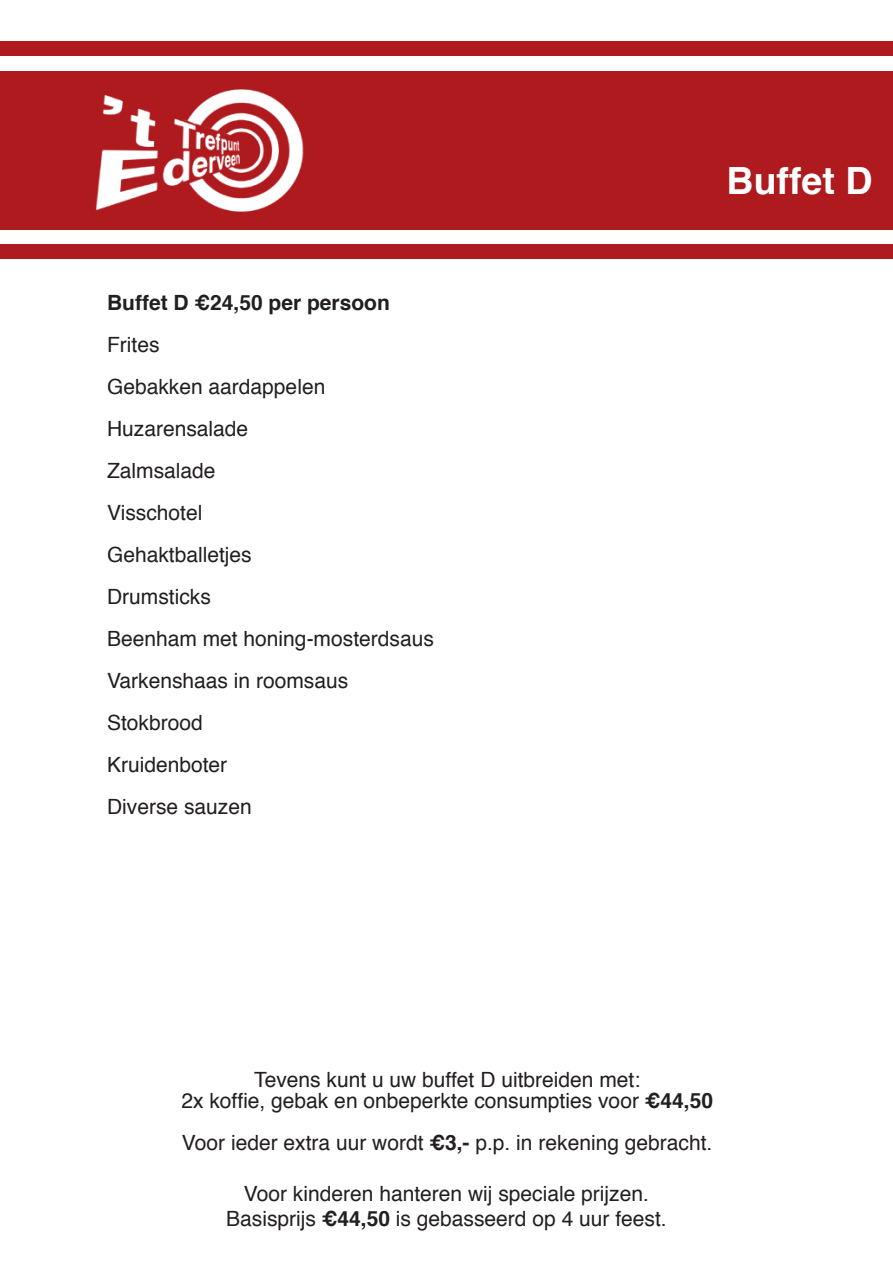
<style>
.page{position:relative;width:893px;height:1263px;background:#fff}
.page>*{position:absolute;margin:0;border:0;box-sizing:border-box;transform-origin:0 0}
.t1{font:700 37.5px "Helvetica";color:#fff}
.t2{font:21px "Helvetica";color:#231f20}
.t3{font:700 21px "Helvetica";color:#231f20}
.s1{font-weight:700}
</style>
<div class="page">
<div style="left:0;top:71px;width:893px;height:158px;background:#ae1a1e"></div>
<img style="left:44px;top:89px;width:294px;height:141px">
<div style="left:0;top:244px;width:893px;height:15px;background:#ae1a1e"></div>
<div style="left:0;top:41px;width:893px;height:15px;background:#ae1a1e"></div>
<p class="t3" style="left:107px;top:285px;width:284px">Buffet D €24,50 per persoon</p>
<p class="t2" style="left:107px;top:328px;width:54px">Frites</p>
<p class="t2" style="left:107px;top:370px;width:220px">Gebakken aardappelen</p>
<p class="t2" style="left:107px;top:412px;width:143px">Huzarensalade</p>
<p class="t2" style="left:107px;top:454px;width:110px">Zalmsalade</p>
<p class="t2" style="left:107px;top:496px;width:97px">Visschotel</p>
<p class="t2" style="left:107px;top:538px;width:146px">Gehaktballetjes</p>
<p class="t2" style="left:107px;top:580px;width:105px">Drumsticks</p>
<p class="t2" style="left:107px;top:622px;width:328px">Beenham met honing-mosterdsaus</p>
<p class="t2" style="left:107px;top:664px;width:243px">Varkenshaas in roomsaus</p>
<p class="t2" style="left:107px;top:706px;width:97px">Stokbrood</p>
<p class="t2" style="left:107px;top:748px;width:122px">Kruidenboter</p>
<p class="t2" style="left:107px;top:790px;width:146px">Diverse sauzen</p>
<p class="t1" style="left:727px;top:151px;width:147px">Buffet D</p>
<p class="t2" style="left:254px;top:1063px;width:388px">Tevens kunt u uw buffet D uitbreiden met:</p>
<p class="t2" style="left:181px;top:1084px;width:533px">2x koffie, gebak en onbeperkte consumpties voor <span class="s1">€44,50</span></p>
<p class="t2" style="left:182px;top:1126px;width:532px">Voor ieder extra uur wordt <span class="s1">€3,-</span> p.p. in rekening gebracht.</p>
<p class="t2" style="left:244px;top:1177px;width:407px">Voor kinderen hanteren wij speciale prijzen.</p>
<p class="t2" style="left:226px;top:1202px;width:442px">Basisprijs <span class="s1">€44,50</span> is gebasseerd op 4 uur feest.</p>
</div>
